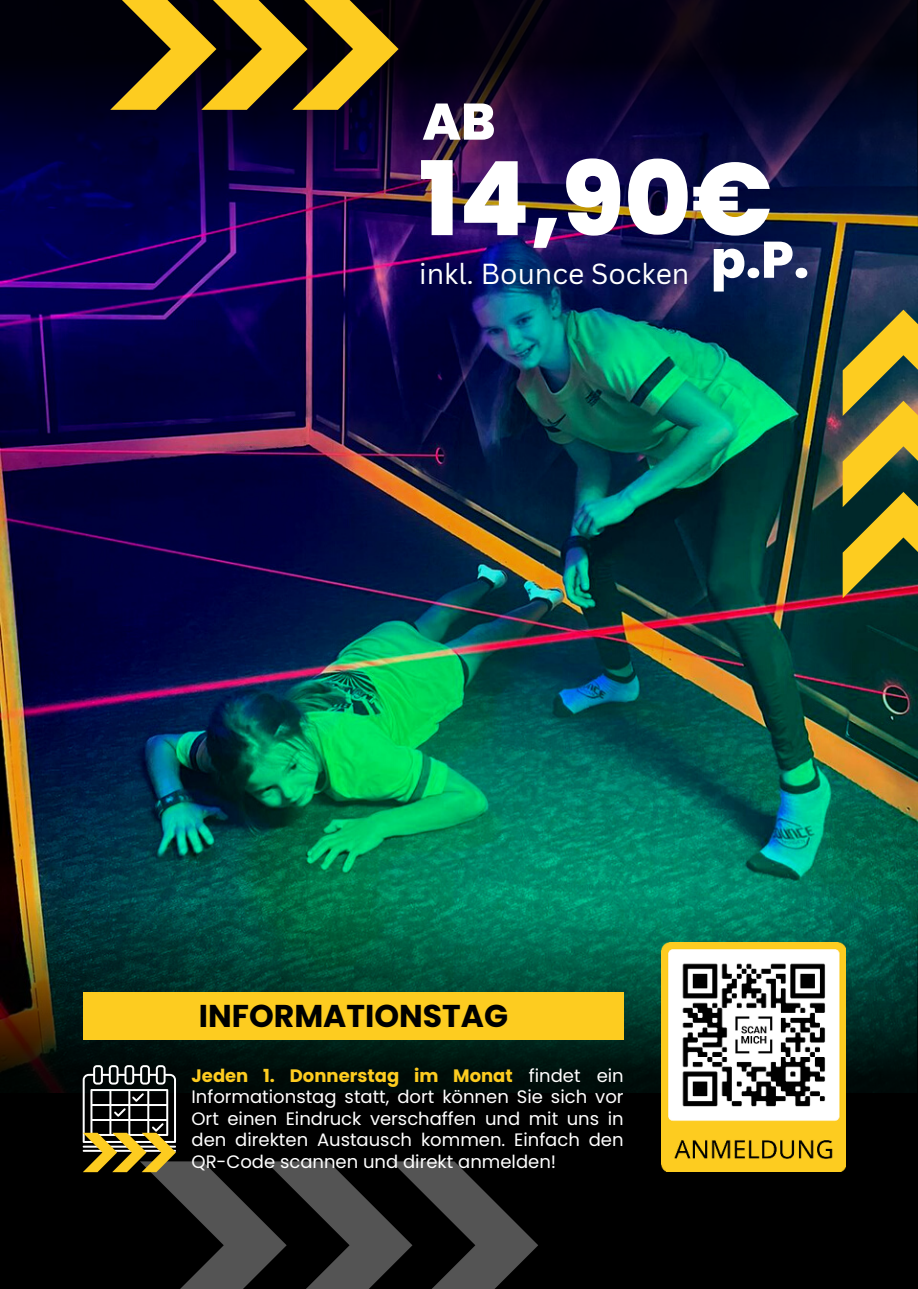
<style>
.page{position:relative;width:918px;height:1289px;background:#fff}
.page>*{position:absolute;margin:0;border:0;box-sizing:border-box;transform-origin:0 0}
.t1{font:800 102.6px "Poppins";color:#fff}
.t2{font:800 51.3px "Poppins";color:#fff}
.t3{font:700 31.5px "Poppins";color:#000}
.t4{font:28.2px "Canva Sans";color:#fff}
.t5{font:18px/21.3px "Poppins";color:#fff;text-align:justify}
.s1{font-weight:700;color:#fdcc20}
</style>
<div class="page">
<div style="left:0;top:763px;width:918px;height:525px;background:#000"></div>
<img style="left:0;top:553px;width:843px;height:28px">
<img style="left:0;top:581px;width:918px;height:552px">
<img style="left:0;top:0;width:918px;height:553px">
<svg style="left:92px;top:0;width:307px;height:110px;background:#705a16"></svg>
<svg style="left:843px;top:291px;width:75px;height:307px;background:#807832"></svg>
<svg style="left:141px;top:1161px;width:397px;height:127px"></svg>
<svg style="left:83px;top:1064px;width:93px;height:107px"></svg>
<img style="left:661px;top:941px;width:185px;height:230px">
<div style="left:83px;top:992px;width:541px;height:47px;background:#fdcc20"></div>
<h2 class="t2" style="left:422px;top:92px;width:75px">AB</h2>
<h1 class="t1" style="left:419px;top:140px;width:355px">14,90€</h1>
<h3 class="t4" style="left:419px;top:257px;width:392px">inkl. Bounce Socken <sup>p.P.</sup></h3>
<h3 class="t3" style="left:199px;top:997px;width:311px">INFORMATIONSTAG</h3>
<p class="t5" style="left:192px;top:1064px;width:434px"><span class="s1">Jeden 1. Donnerstag im Monat</span> findet ein Informationstag statt, dort können Sie sich vor Ort einen Eindruck verschaffen und mit uns in den direkten Austausch kommen. Einfach den QR-Code scannen und direkt anmelden!</p>
</div>
